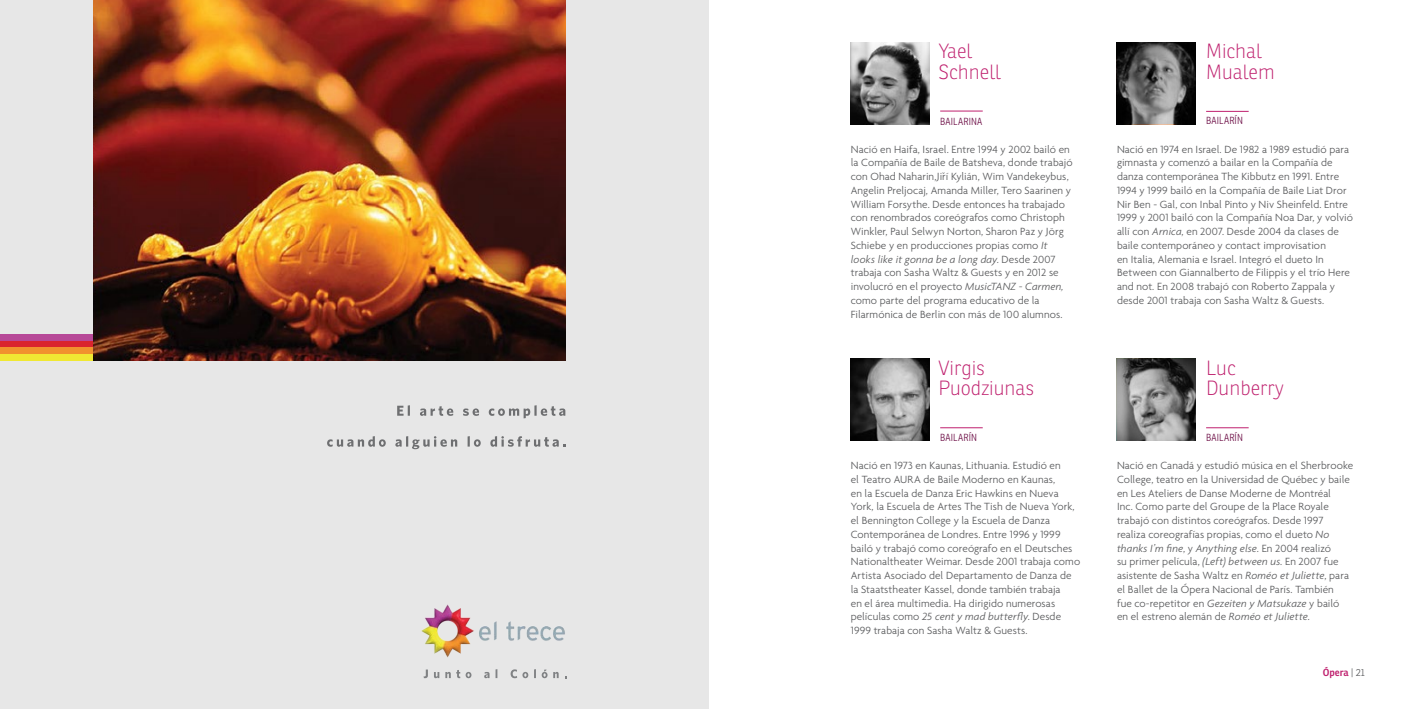
<style>
.page{position:relative;width:1418px;height:709px;background:#fff}
.page>*{position:absolute;margin:0;border:0;box-sizing:border-box;transform-origin:0 0}
.t1{font:100 20px/20px "Ronnia";color:#bf206e}
.t2{font:300 11.25px/13.8px "Agenda";letter-spacing:.005em;color:#58595b}
.t3{font:300 10px "Ronnia Cond";letter-spacing:.02em;color:#6c0d45}
.t4{font:600 10px "Ronnia";color:#bf206e}
.s1{font-size:10px}
.s2{font-style:italic}
.s3{font-weight:300;color:#58595b}
</style>
<div class="page">
<hr style="left:1206px;top:427px;width:42px;height:1px;background:#bf206e">
<hr style="left:940px;top:427px;width:42px;height:1px;background:#bf206e">
<img style="left:850px;top:359px;width:79px;height:81px">
<img style="left:1116px;top:359px;width:79px;height:81px">
<hr style="left:1206px;top:111px;width:42px;height:1px;background:#bf206e">
<hr style="left:940px;top:111px;width:42px;height:1px;background:#bf206e">
<img style="left:850px;top:43px;width:79px;height:81px">
<img style="left:1116px;top:43px;width:79px;height:81px">
<div style="left:0;top:0;width:709px;height:709px;background:#e7e7e7"></div>
<svg style="left:397px;top:405px;width:13px;height:11px"></svg>
<svg style="left:420px;top:406px;width:33px;height:10px"></svg>
<svg style="left:463px;top:408px;width:16px;height:8px"></svg>
<svg style="left:489px;top:405px;width:76px;height:13px"></svg>
<svg style="left:327px;top:436px;width:59px;height:11px"></svg>
<svg style="left:395px;top:436px;width:62px;height:13px"></svg>
<svg style="left:467px;top:436px;width:14px;height:11px"></svg>
<svg style="left:490px;top:436px;width:75px;height:11px"></svg>
<div style="left:0;top:335px;width:95px;height:6px;background:#b74998"></div>
<div style="left:0;top:341px;width:95px;height:7px;background:#da242e"></div>
<div style="left:0;top:348px;width:95px;height:6px;background:#f1922e"></div>
<div style="left:0;top:354px;width:95px;height:6px;background:#f0e833"></div>
<img style="left:94px;top:0;width:472px;height:360px">
<svg style="left:423px;top:669px;width:5px;height:9px"></svg>
<svg style="left:434px;top:672px;width:5px;height:6px"></svg>
<svg style="left:445px;top:670px;width:26px;height:8px"></svg>
<svg style="left:484px;top:672px;width:5px;height:6px"></svg>
<svg style="left:495px;top:669px;width:2px;height:9px"></svg>
<svg style="left:510px;top:669px;width:18px;height:9px"></svg>
<svg style="left:534px;top:669px;width:13px;height:9px"></svg>
<svg style="left:553px;top:672px;width:5px;height:6px"></svg>
<img style="left:421px;top:604px;width:144px;height:54px">
<h1 class="t1" style="left:938px;top:41px;width:64px">Yael<br>Schnell</h1>
<p class="t3" style="left:940px;top:115px;width:44px">BAILARINA</p>
<p class="t3" style="left:1206px;top:115px;width:38px">BAILARÍN</p>
<p class="t2" style="left:850px;top:142px;width:223px">Nació en Haifa, Israel. Entre 1994 y 2002 bailó en la Compañía de Baile de Batsheva, donde trabajó con Ohad Naharin,Jir<span class="s1">ˇ</span>í Kylián, Wim Vandekeybus, Angelin Preljocaj, Amanda Miller, Tero Saarinen y William Forsythe. Desde entonces ha trabajado con renombrados coreógrafos como Christoph Winkler, Paul Selwyn Norton, Sharon Paz y Jörg Schiebe y en producciones propias como <span class="s2">It looks like it gonna be a long day</span>. Desde 2007 trabaja con Sasha Waltz &amp; Guests y en 2012 se involucró en el proyecto <span class="s2">MusicTANZ - Carmen, </span>como parte del programa educativo de la Filarmónica de Berlin con más de 100 alumnos.</p>
<h1 class="t1" style="left:1206px;top:41px;width:70px">Michal<br>Mualem</h1>
<p class="t2" style="left:1116px;top:142px;width:237px">Nació en 1974 en Israel. De 1982 a 1989 estudió para gimnasta y comenzó a bailar en la Compañía de danza contemporánea The Kibbutz en 1991. Entre 1994 y 1999 bailó en la Compañía de Baile Liat Dror Nir Ben - Gal, con Inbal Pinto y Niv Sheinfeld. Entre 1999 y 2001 bailó con la Compañía Noa Dar, y volvió allí con <span class="s2">Arnica</span>, en 2007. Desde 2004 da clases de baile contemporáneo y contact improvisation<br>en Italia, Alemania e Israel. Integró el dueto In Between con Giannalberto de Filippis y el trío Here and not. En 2008 trabajó con Roberto Zappala y desde 2001 trabaja con Sasha Waltz &amp; Guests.</p>
<h1 class="t1" style="left:938px;top:358px;width:97px">Virgis<br>Puodziunas</h1>
<p class="t3" style="left:940px;top:431px;width:38px">BAILARÍN</p>
<p class="t3" style="left:1206px;top:431px;width:38px">BAILARÍN</p>
<p class="t2" style="left:850px;top:458px;width:231px">Nació en 1973 en Kaunas, Lithuania. Estudió en<br>el Teatro AURA de Baile Moderno en Kaunas,<br>en la Escuela de Danza Eric Hawkins en Nueva York, la Escuela de Artes The Tish de Nueva York, el Bennington College y la Escuela de Danza Contemporánea de Londres. Entre 1996 y 1999 bailó y trabajó como coreógrafo en el Deutsches Nationaltheater Weimar. Desde 2001 trabaja como Artista Asociado del Departamento de Danza de la Staatstheater Kassel, donde también trabaja<br>en el área multimedia. Ha dirigido numerosas películas como <span class="s2">25 cent y mad butterfly</span>. Desde 1999 trabaja con Sasha Waltz &amp; Guests.</p>
<h1 class="t1" style="left:1206px;top:358px;width:79px">Luc<br>Dunberry</h1>
<p class="t2" style="left:1116px;top:458px;width:238px">Nació en Canadá y estudió música en el Sherbrooke College, teatro en la Universidad de Québec y baile en Les Ateliers de Danse Moderne de Montréal<br>Inc. Como parte del Groupe de la Place Royale trabajó con distintos coreógrafos. Desde 1997 realiza coreografías propias, como el dueto <span class="s2">No thanks I’m fine</span>, y <span class="s2">Anything else</span>. En 2004 realizó<br>su primer película, <span class="s2">(Left) between us</span>. En 2007 fue asistente de Sasha Waltz en <span class="s2">Roméo et Juliette</span>, para el Ballet de la Ópera Nacional de París. También<br>fue co-repetitor en <span class="s2">Gezeiten y Matsukaze</span> y bailó en el estreno alemán de <span class="s2">Roméo et Juliette.</span></p>
<p class="t4" style="left:1322px;top:666px;width:44px">Ópera <span class="s3">| 21</span></p>
</div>
